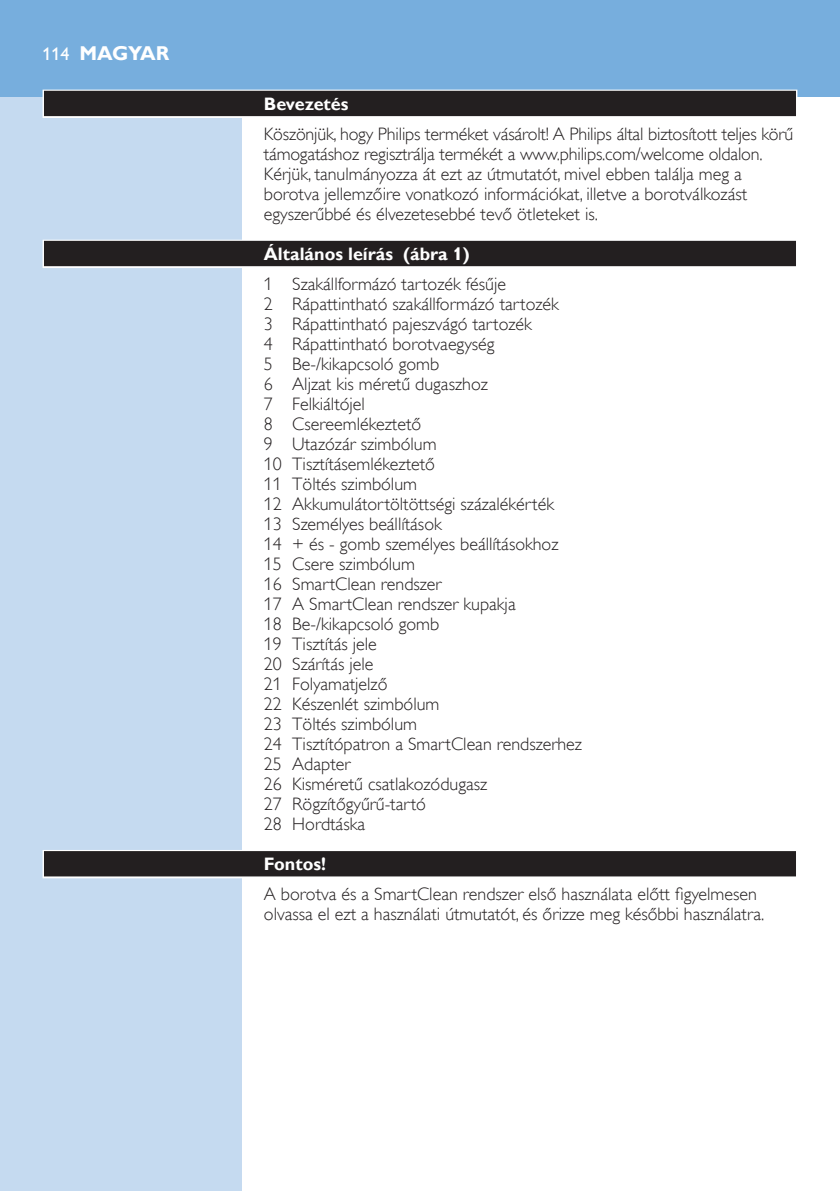
<style>
.page{position:relative;width:840px;height:1191px;background:#fff}
.page>*{position:absolute;margin:0;border:0;box-sizing:border-box;transform-origin:0 0}
.t1{font:700 20px "Gill Sans Alt One WGL";color:#fff}
.t2{font:18px/20px "Gill Sans Alt One WGL Light";color:#231f20}
.t3{font:700 18px "Gill Sans Alt One WGL";color:#fff}
.s1{font-weight:400;font-size:18px}
</style>
<div class="page">
<div style="left:0;top:95px;width:241px;height:1096px;background:#c5daf0"></div>
<div style="left:0;top:0;width:839px;height:96px;background:#77aedd"></div>
<div style="left:43px;top:90px;width:754px;height:28px;background:#e4e3e3"></div>
<div style="left:44px;top:91px;width:751px;height:25px;background:#231f20"></div>
<div style="left:43px;top:240px;width:754px;height:28px;background:#d5d4d5"></div>
<div style="left:44px;top:241px;width:751px;height:25px;background:#231f20"></div>
<div style="left:43px;top:850px;width:754px;height:28px;background:#9a9999"></div>
<div style="left:44px;top:851px;width:751px;height:25px;background:#231f20"></div>
<p class="t1" style="left:43px;top:40px;width:128px"><span class="s1">114</span> MAGYAR</p>
<p class="t3" style="left:264px;top:92px;width:86px">Bevezetés</p>
<p class="t2" style="left:264px;top:124px;width:530px">Köszönjük, hogy Philips terméket vásárolt! A Philips által biztosított teljes körű támogatáshoz regisztrálja termékét a www.philips.com/welcome oldalon.<br>Kérjük, tanulmányozza át ezt az útmutatót, mivel ebben találja meg a borotva jellemzőire vonatkozó információkat, illetve a borotválkozást egyszerűbbé és élvezetesebbé tevő ötleteket is.</p>
<p class="t3" style="left:264px;top:242px;width:207px">Általános leírás (ábra 1)</p>
<p class="t2" style="left:264px;top:274px;width:319px">1 Szakállformázó tartozék fésűje<br>2 Rápattintható szakállformázó tartozék<br>3 Rápattintható pajeszvágó tartozék<br>4 Rápattintható borotvaegység<br>5 Be-/kikapcsoló gomb<br>6 Aljzat kis méretű dugaszhoz<br>7 Felkiáltójel<br>8 Csereemlékeztető<br>9 Utazózár szimbólum<br>10 Tisztításemlékeztető<br>11 Töltés szimbólum<br>12 Akkumulátortöltöttségi százalékérték<br>13 Személyes beállítások<br>14 + és - gomb személyes beállításokhoz<br>15 Csere szimbólum<br>16 SmartClean rendszer<br>17 A SmartClean rendszer kupakja<br>18 Be-/kikapcsoló gomb<br>19 Tisztítás jele<br>20 Szárítás jele<br>21 Folyamatjelző<br>22 Készenlét szimbólum<br>23 Töltés szimbólum<br>24 Tisztítópatron a SmartClean rendszerhez<br>25 Adapter<br>26 Kisméretű csatlakozódugasz<br>27 Rögzítőgyűrű-tartó<br>28 Hordtáska</p>
<p class="t3" style="left:264px;top:852px;width:64px">Fontos!</p>
<p class="t2" style="left:264px;top:884px;width:501px">A borotva és a SmartClean rendszer első használata előtt figyelmesen olvassa el ezt a használati útmutatót, és őrizze meg későbbi használatra.</p>
</div>
